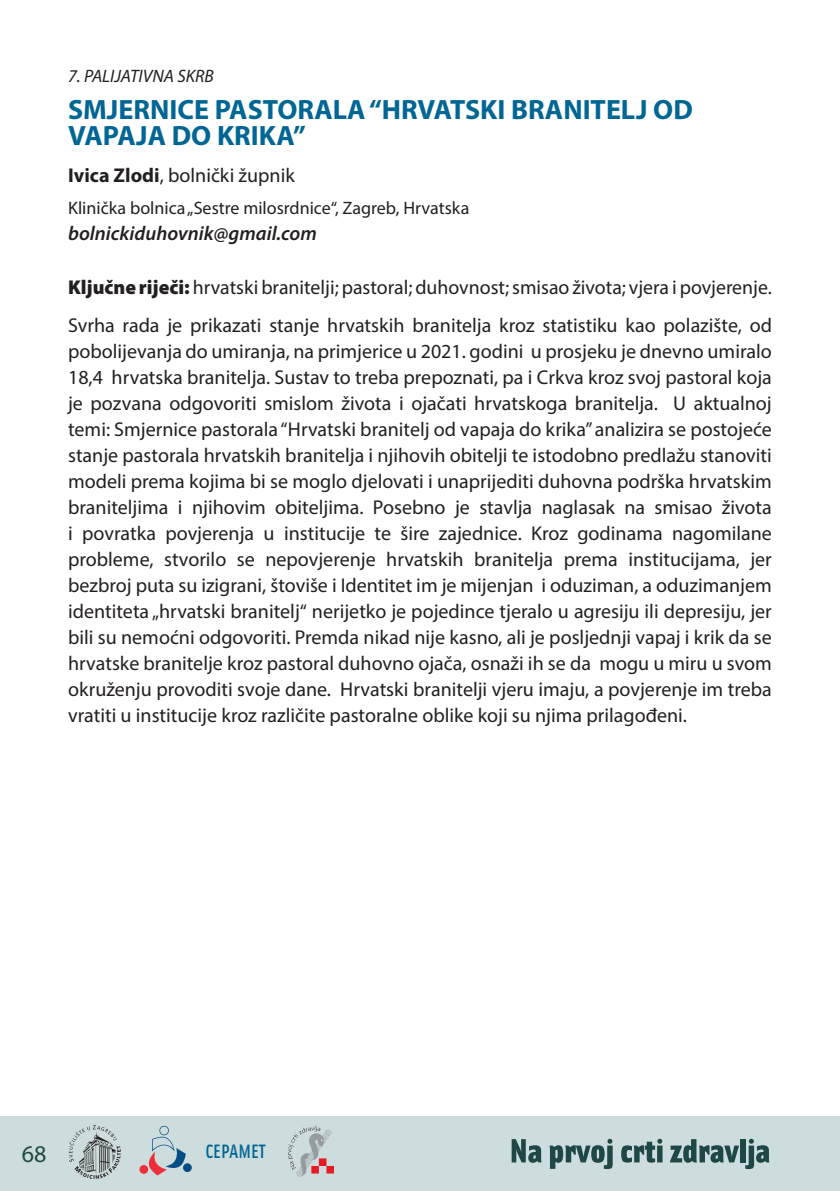
<style>
.page{position:relative;width:840px;height:1191px;background:#fff}
.page>*{position:absolute;margin:0;border:0;box-sizing:border-box;transform-origin:0 0}
.t1{font:700 28px/26px "Myriad Pro";color:#006694}
.t2{font:24px "Myriad Pro";color:#1f4844}
.t3{font:20px/26px "Myriad Pro";color:#231f20}
.t4{font:italic 600 20px "Myriad Pro";color:#231f20}
.t5{font:500 19.4px "Solex";color:#006694}
.t6{font:18px "Myriad Pro";color:#231f20}
.t7{font:italic 18px "Myriad Pro";color:#231f20}
.s1{font-weight:700}
.s2{font-weight:900}
</style>
<div class="page">
<div style="left:0;top:1116px;width:839px;height:75px;background:#cddcdc"></div>
<svg style="left:511px;top:1139px;width:30px;height:23px"></svg>
<svg style="left:549px;top:1138px;width:63px;height:31px"></svg>
<svg style="left:621px;top:1138px;width:41px;height:24px"></svg>
<svg style="left:670px;top:1139px;width:68px;height:23px"></svg>
<div style="left:739px;top:1139px;width:6px;height:23px;background:#1f4844"></div>
<svg style="left:744px;top:1138px;width:25px;height:31px"></svg>
<svg style="left:145px;top:1125px;width:41px;height:50px"></svg>
<div style="left:183px;top:1163px;width:9px;height:9px;background:#034d84;border-radius:50%"></div>
<div style="left:139px;top:1165px;width:9px;height:8px;background:#ee2f3b;border-radius:50%"></div>
<div style="left:326px;top:1166px;width:7px;height:7px;background:#e51a23"></div>
<svg style="left:288px;top:1125px;width:43px;height:51px"></svg>
<svg style="left:69px;top:1125px;width:52px;height:53px"></svg>
<p class="t7" style="left:68px;top:64px;width:147px">7. PALIJATIVNA SKRB</p>
<h1 class="t1" style="left:68px;top:96px;width:626px">SMJERNICE PASTORALA “HRVATSKI BRANITELJ OD<br>VAPAJA DO KRIKA”</h1>
<p class="t3" style="left:68px;top:162px;width:228px"><span class="s1">Ivica Zlodi</span>, bolnički župnik</p>
<p class="t6" style="left:68px;top:197px;width:402px">Klinička bolnica „Sestre milosrdnice“, Zagreb, Hrvatska</p>
<p class="t4" style="left:68px;top:220px;width:250px">bolnickiduhovnik@gmail.com</p>
<p class="t3" style="left:68px;top:269px;width:705px;line-height:37.4px"><span class="s2">Ključne riječi:</span> hrvatski branitelji; pastoral; duhovnost; smisao života; vjera i povjerenje.<br>Svrha rada je prikazati stanje hrvatskih branitelja kroz statistiku kao polazište, od</p>
<p class="t3" style="left:68px;top:338px;width:705px;text-align:justify">pobolijevanja do umiranja, na primjerice u 2021. godini u prosjeku je dnevno umiralo 18,4 hrvatska branitelja. Sustav to treba prepoznati, pa i Crkva kroz svoj pastoral koja je pozvana odgovoriti smislom života i ojačati hrvatskoga branitelja. U aktualnoj temi: Smjernice pastorala “Hrvatski branitelj od vapaja do krika” analizira se postojeće stanje pastorala hrvatskih branitelja i njihovih obitelji te istodobno predlažu stanoviti modeli prema kojima bi se moglo djelovati i unaprijediti duhovna podrška hrvatskim braniteljima i njihovim obiteljima. Posebno je stavlja naglasak na smisao života i povratka povjerenja u institucije te šire zajednice. Kroz godinama nagomilane probleme, stvorilo se nepovjerenje hrvatskih branitelja prema institucijama, jer bezbroj puta su izigrani, štoviše i Identitet im je mijenjan i oduziman, a oduzimanjem identiteta „hrvatski branitelj“ nerijetko je pojedince tjeralo u agresiju ili depresiju, jer bili su nemoćni odgovoriti. Premda nikad nije kasno, ali je posljednji vapaj i krik da se hrvatske branitelje kroz pastoral duhovno ojača, osnaži ih se da mogu u miru u svom okruženju provoditi svoje dane. Hrvatski branitelji vjeru imaju, a povjerenje im treba vratiti u institucije kroz različite pastoralne oblike koji su njima prilagođeni.</p>
<p class="t2" style="left:22px;top:1139px;width:26px">68</p>
<p class="t5" style="left:205px;top:1138px;width:62px">CEPAMET</p>
</div>
